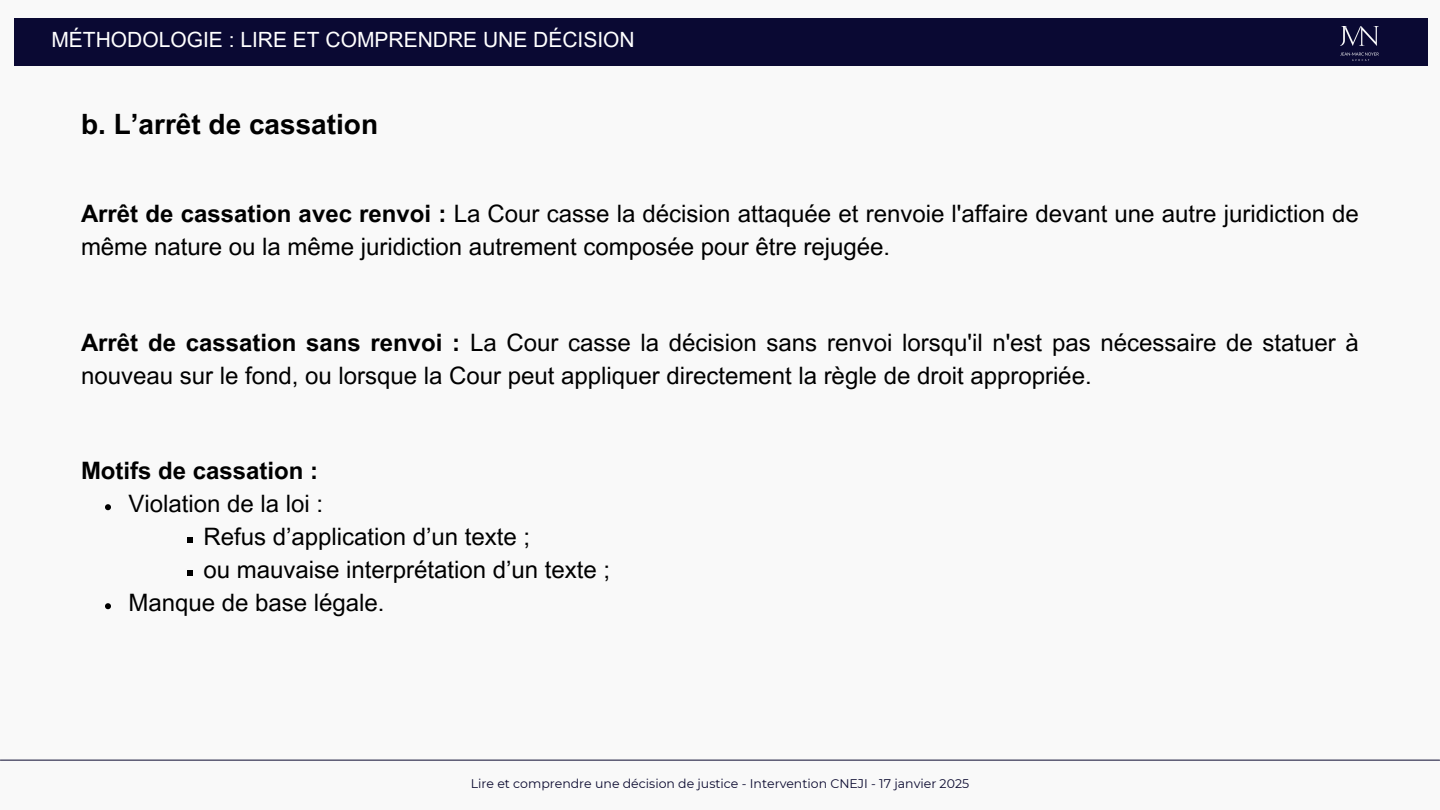
<style>
.page{position:relative;width:1440px;height:810px;background:#f9f9f9}
.page>*{position:absolute;margin:0;border:0;box-sizing:border-box;transform-origin:0 0}
.t1{font:700 28px "Arial MT Pro";color:#000}
.t2{font:24px/33px "Arial MT Pro";color:#000}
.t3{font:700 24px "Arial MT Pro";color:#000}
.t4{font:21px "Arial MT Pro";color:#fff}
.t5{font:12.5px "Montserrat";color:#09082e}
.s1{font-weight:700}
</style>
<div class="page">
<div style="left:14px;top:18px;width:1413px;height:48px;background:#0a0933"></div>
<img style="left:1340px;top:26px;width:38px;height:34px">
<hr style="left:0;top:760px;width:1440px;height:1px;background:#09082e">
<svg style="left:105px;top:504px;width:6px;height:6px"></svg>
<svg style="left:187px;top:537px;width:6px;height:6px"></svg>
<svg style="left:187px;top:570px;width:6px;height:6px"></svg>
<svg style="left:105px;top:603px;width:6px;height:6px"></svg>
<h4 class="t4" style="left:51px;top:32px;width:585px">MÉTHODOLOGIE : LIRE ET COMPRENDRE UNE DÉCISION</h4>
<h3 class="t1" style="left:81px;top:114px;width:299px">b. L’arrêt de cassation</h3>
<p class="t2" style="left:81px;top:200px;width:1279px"><span class="s1">Arrêt de cassation avec renvoi :</span> La Cour casse la décision attaquée et renvoie l'affaire devant une autre juridiction de même nature ou la même juridiction autrement composée pour être rejugée.</p>
<h1 class="t2" style="left:81px;top:329px;width:1279px"><span class="s1">Arrêt de cassation sans renvoi :</span> La Cour casse la décision sans renvoi lorsqu'il n'est pas nécessaire de statuer à nouveau sur le fond, ou lorsque la Cour peut appliquer directement la règle de droit appropriée.</h1>
<h3 class="t3" style="left:81px;top:462px;width:239px">Motifs de cassation :</h3>
<h2 class="t2" style="left:128px;top:491px;width:196px">Violation de la loi :</h2>
<p class="t2" style="left:203px;top:524px;width:328px">Refus d’application d’un texte ;</p>
<p class="t2" style="left:203px;top:557px;width:408px">ou mauvaise interprétation d’un texte ;</p>
<p class="t2" style="left:128px;top:590px;width:258px">Manque de base légale.</p>
<p class="t5" style="left:471px;top:776px;width:500px">Lire et comprendre une décision de justice - Intervention CNEJI - 17 janvier 2025</p>
</div>
